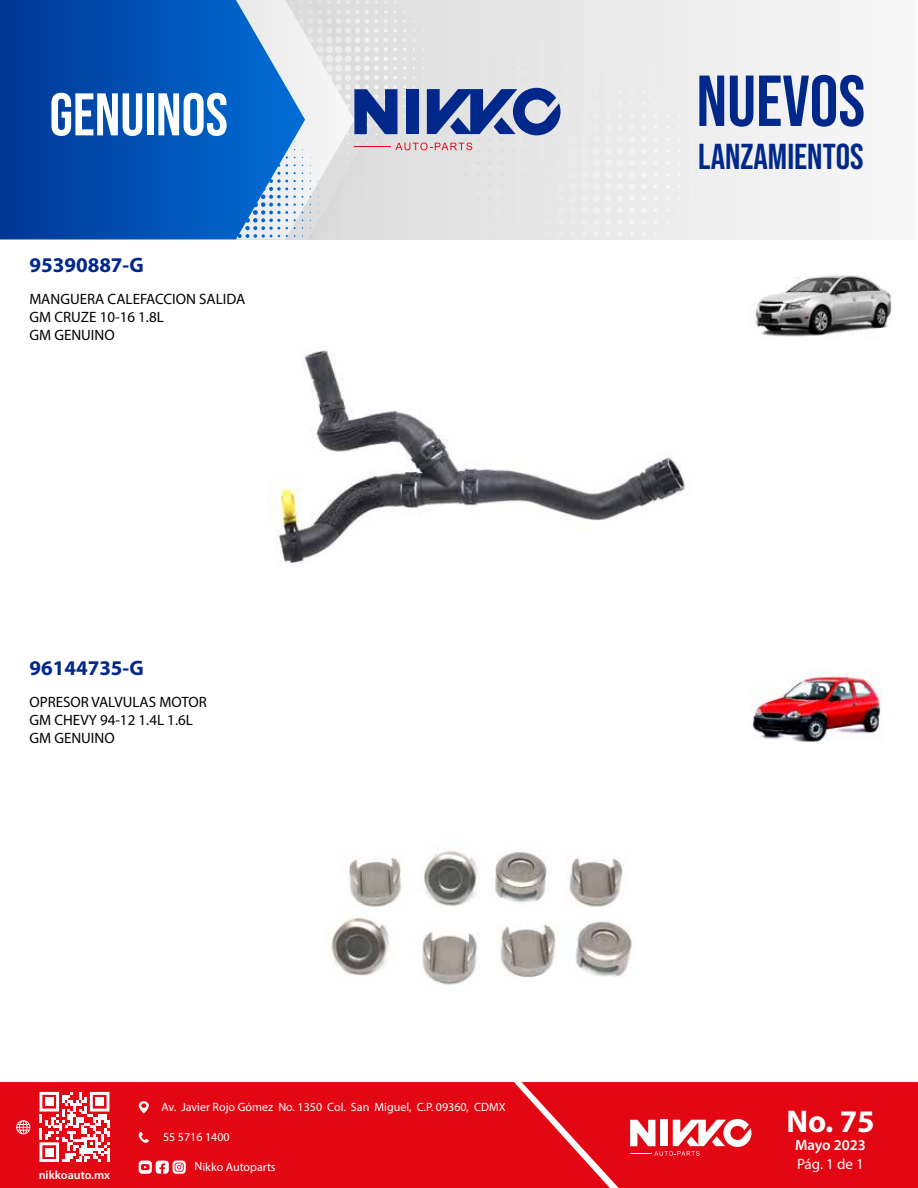
<style>
.page{position:relative;width:918px;height:1188px;background:#fff}
.page>*{position:absolute;margin:0;border:0;box-sizing:border-box;transform-origin:0 0}
.t1{font:72px "Bebas Neue";color:#00288a}
.t2{font:60px "Bebas Neue";color:#fff}
.t3{font:36px "Bebas Neue";color:#00288a}
.t4{font:700 31.5px "Myriad Pro";color:#fff}
.t5{font:700 21px "Myriad Pro";color:#00288a}
.t6{font:15px/18px "Myriad Pro";color:#000}
.t7{font:600 15px "Myriad Pro";color:#fff}
.t8{font:15px "Myriad Pro";color:#fff}
.t9{font:12px "Myriad Pro";color:#fff}
.t10{font:600 12px "Myriad Pro";color:#fff}
</style>
<div class="page">
<div style="left:0;top:0;width:916px;height:239px;background:#f0f0f0"></div>
<svg style="left:0;top:0;width:417px;height:239px;background:#0451b1"></svg>
<div style="left:0;top:1082px;width:522px;height:106px;background:#e30613"></div>
<svg style="left:39px;top:1092px;width:70px;height:70px"></svg>
<div style="left:45px;top:1098px;width:8px;height:8px;background:#fff"></div>
<div style="left:95px;top:1098px;width:9px;height:8px;background:#fff"></div>
<div style="left:45px;top:1148px;width:8px;height:8px;background:#fff"></div>
<svg style="left:16px;top:1120px;width:14px;height:14px"></svg>
<svg style="left:139px;top:1101px;width:10px;height:12px"></svg>
<svg style="left:139px;top:1132px;width:10px;height:11px"></svg>
<svg style="left:139px;top:1161px;width:47px;height:13px"></svg>
<svg style="left:522px;top:1082px;width:396px;height:106px;background:#e41723"></svg>
<svg style="left:262px;top:0;width:312px;height:238px"></svg>
<img style="left:324px;top:850px;width:308px;height:135px">
<img style="left:271px;top:350px;width:415px;height:215px">
<img style="left:753px;top:275px;width:141px;height:62px">
<img style="left:751px;top:671px;width:132px;height:71px">
<h2 class="t2" style="left:49px;top:81px;width:180px">GENUINOS</h2>
<h3 class="t5" style="left:29px;top:251px;width:116px">95390887-G</h3>
<p class="t6" style="left:29px;top:290px;width:217px">MANGUERA CALEFACCION SALIDA<br>GM CRUZE 10-16 1.8L<br>GM GENUINO</p>
<h3 class="t5" style="left:29px;top:654px;width:116px">96144735-G</h3>
<p class="t6" style="left:29px;top:692px;width:179px">OPRESOR VALVULAS MOTOR<br>GM CHEVY 94-12 1.4L 1.6L<br>GM GENUINO</p>
<p class="t10" style="left:39px;top:1167px;width:73px">nikkoauto.mx</p>
<p class="t9" style="left:161px;top:1099px;width:346px">Av. Javier Rojo Gómez No. 1350 Col. San Miguel, C.P. 09360, CDMX</p>
<p class="t9" style="left:163px;top:1129px;width:68px">55 5716 1400</p>
<p class="t9" style="left:194px;top:1159px;width:83px">Nikko Autoparts</p>
<h1 class="t1" style="left:696px;top:60px;width:170px">NUEVOS</h1>
<h3 class="t3" style="left:698px;top:136px;width:167px">LANZAMIENTOS</h3>
<h3 class="t4" style="left:786px;top:1101px;width:90px">No. 75</h3>
<p class="t7" style="left:795px;top:1136px;width:72px">Mayo 2023</p>
<p class="t8" style="left:797px;top:1155px;width:68px">Pág. 1 de 1</p>
</div>
